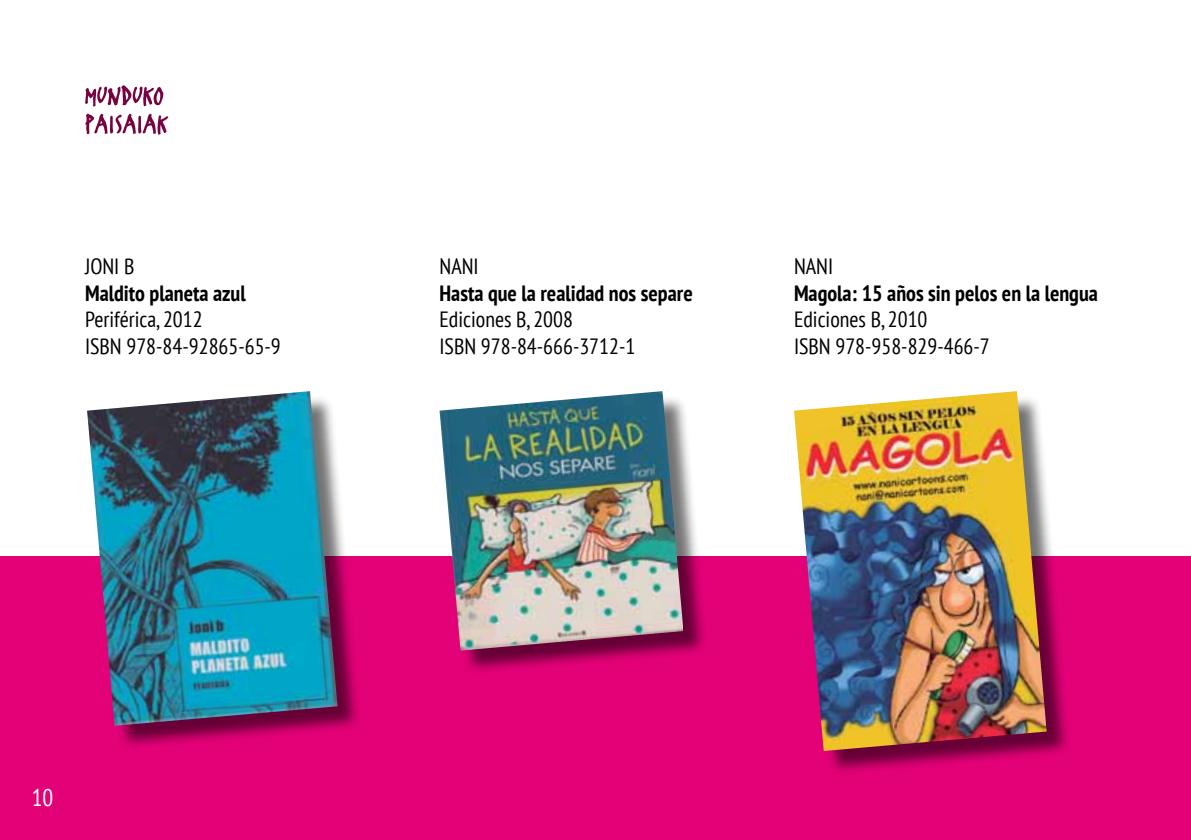
<style>
.page{position:relative;width:1191px;height:840px;background:#fff}
.page>*{position:absolute;margin:0;border:0;box-sizing:border-box;transform-origin:0 0}
.t1{font:condensed 24px "PT Sans";color:#fff}
.t2{font:condensed 22px/26.4px "PT Sans";color:#000}
.t3{font:700 condensed 22px "PT Sans";color:#000}
</style>
<div class="page">
<div style="left:0;top:556px;width:1191px;height:283px;background:#e20177"></div>
<svg style="left:85px;top:85px;width:79px;height:21px"></svg>
<svg style="left:85px;top:113px;width:83px;height:22px"></svg>
<div style="left:91px;top:394px;width:270px;height:355px;background:#000;opacity:.55"></div>
<img style="left:87px;top:391px;width:250px;height:334px">
<div style="left:443px;top:394px;width:264px;height:281px;background:#000;opacity:.55"></div>
<img style="left:439px;top:391px;width:244px;height:259px">
<div style="left:797px;top:394px;width:273px;height:381px;background:#000;opacity:.55"></div>
<img style="left:794px;top:391px;width:252px;height:359px">
<p class="t2" style="left:85px;top:253px;width:51px">JONI B</p>
<p class="t3" style="left:85px;top:278px;width:162px">Maldito planeta azul</p>
<p class="t2" style="left:85px;top:305px;width:197px">Periférica, 2012<br>ISBN 978-84-92865-65-9</p>
<p class="t2" style="left:439px;top:253px;width:41px">NANI</p>
<p class="t3" style="left:439px;top:278px;width:255px">Hasta que la realidad nos separe</p>
<p class="t2" style="left:439px;top:305px;width:197px">Ediciones B, 2008<br>ISBN 978-84-666-3712-1</p>
<p class="t2" style="left:794px;top:253px;width:41px">NANI</p>
<p class="t3" style="left:794px;top:278px;width:305px">Magola: 15 años sin pelos en la lengua</p>
<p class="t2" style="left:794px;top:305px;width:197px">Ediciones B, 2010<br>ISBN 978-958-829-466-7</p>
<p class="t1" style="left:32px;top:782px;width:23px">10</p>
</div>
